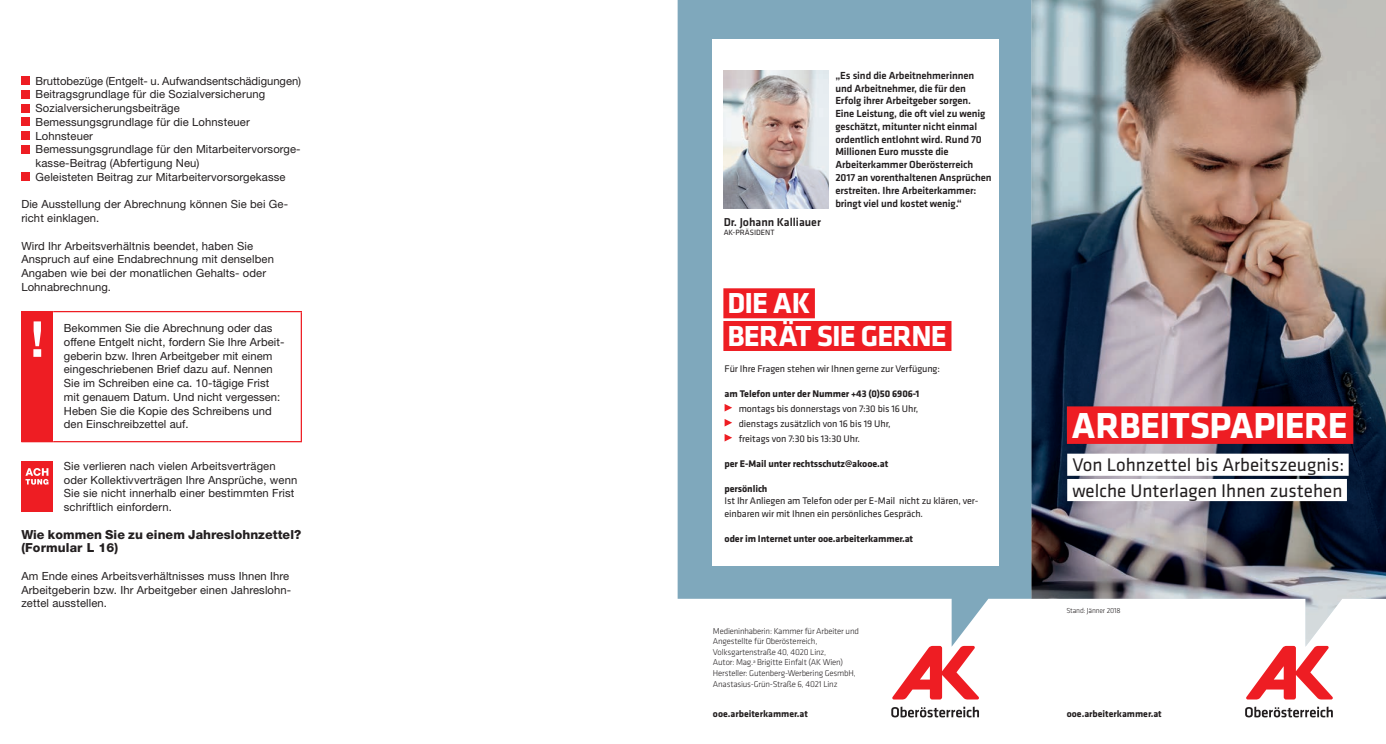
<style>
.page{position:relative;width:1386px;height:744px;background:#fff}
.page>*{position:absolute;margin:0;border:0;box-sizing:border-box;transform-origin:0 0}
.t1{font:700 37.5px "Klavika Basic";letter-spacing:-.015em;color:#fff}
.t2{font:700 30px/32.6px "Klavika Basic";letter-spacing:-.03em;color:#fff}
.t3{font:19px/25.2px "Klavika Basic";color:#231f20}
.t4{font:800 12.5px/13.8px "Helvetica Neue LT Std";letter-spacing:.005em;color:#231f20}
.t5{font:500 11.88px "Klavika Basic";color:#231f20}
.t6{font:11.25px/13.8px "Helvetica Neue LT Std";letter-spacing:.01em;color:#231f20}
.t7{font:500 10.62px/12.9px "Klavika Basic";letter-spacing:-.01em;color:#231f20}
.t8{font:10px/15px "Klavika Basic";letter-spacing:-.01em;color:#231f20}
.t9{font:700 10px "Klavika Basic";letter-spacing:-.01em;color:#231f20}
.t10{font:700 9.75px "Klavika Basic";color:#231f20}
.t11{font:300 8.75px/10.5px "Klavika Basic";letter-spacing:-.02em;color:#231f20}
.t12{font:7.88px "Klavika Basic";color:#231f20}
.t13{font:300 7.5px "Klavika Basic";letter-spacing:-.02em;color:#231f20}
</style>
<div class="page">
<div style="left:21px;top:77px;width:9px;height:8px;background:#ee1d23"></div>
<div style="left:21px;top:90px;width:9px;height:8px;background:#ee1d23"></div>
<div style="left:21px;top:104px;width:9px;height:8px;background:#ee1d23"></div>
<div style="left:21px;top:118px;width:9px;height:8px;background:#ee1d23"></div>
<div style="left:21px;top:132px;width:9px;height:8px;background:#ee1d23"></div>
<div style="left:21px;top:145px;width:9px;height:8px;background:#ee1d23"></div>
<div style="left:21px;top:173px;width:9px;height:8px;background:#ee1d23"></div>
<div style="left:21px;top:312px;width:32px;height:130px;background:#ee1d23"></div>
<hr style="left:21px;top:311px;width:32px;height:1px;background:#ee1d23">
<hr style="left:53px;top:311px;width:249px;height:1px;background:#ee1d23">
<hr style="left:301px;top:312px;width:1px;height:129px;background:#ee1d23">
<hr style="left:53px;top:441px;width:249px;height:1px;background:#ee1d23">
<svg style="left:33px;top:321px;width:8px;height:36px"></svg>
<div style="left:21px;top:462px;width:32px;height:49px;background:#ee1d23"></div>
<svg style="left:25px;top:468px;width:23px;height:17px"></svg>
<svg style="left:677px;top:0;width:354px;height:646px;fill:#7fa8bc"></svg>
<svg style="left:1246px;top:647px;width:87px;height:53px"></svg>
<svg style="left:1245px;top:707px;width:88px;height:10px"></svg>
<img style="left:1031px;top:0;width:355px;height:647px">
<div style="left:1067px;top:406px;width:286px;height:38px;background:#ee1d23"></div>
<div style="left:1067px;top:454px;width:281px;height:22px;background:#fff"></div>
<div style="left:1067px;top:479px;width:280px;height:22px;background:#fff"></div>
<svg style="left:892px;top:646px;width:87px;height:54px"></svg>
<svg style="left:891px;top:707px;width:88px;height:10px"></svg>
<div style="left:712px;top:39px;width:286px;height:527px;background:#fff"></div>
<svg style="left:724px;top:404px;width:8px;height:7px"></svg>
<svg style="left:724px;top:419px;width:8px;height:7px"></svg>
<svg style="left:724px;top:434px;width:8px;height:7px"></svg>
<div style="left:723px;top:288px;width:92px;height:30px;background:#ee1d23"></div>
<div style="left:723px;top:321px;width:228px;height:30px;background:#ee1d23"></div>
<img style="left:724px;top:71px;width:104px;height:137px">
<p class="t6" style="left:36px;top:74px;width:267px">Bruttobezüge (Entgelt- u. Aufwandsentschädigungen)<br>Beitragsgrundlage für die Sozialversicherung Sozialversicherungsbeiträge<br>Bemessungsgrundlage für die Lohnsteuer Lohnsteuer<br>Bemessungsgrundlage für den Mitarbeitervorsorge - kasse-Beitrag (Abfertigung Neu)<br>Geleisteten Beitrag zur Mitarbeitervorsorgekasse</p>
<p class="t6" style="left:21px;top:197px;width:268px">Die Ausstellung der Abrechnung können Sie bei Ge&shy;richt einklagen.</p>
<p class="t6" style="left:21px;top:239px;width:254px">Wird Ihr Arbeitsverhältnis beendet, haben Sie Anspruch auf eine Endabrechnung mit denselben Angaben wie bei der monatlichen Gehalts- oder Lohnabrechnung.</p>
<p class="t6" style="left:64px;top:321px;width:222px">Bekommen Sie die Abrechnung oder das offene Entgelt nicht, fordern Sie Ihre Arbeit&shy;geberin bzw. Ihren Arbeitgeber mit einem eingeschriebenen Brief dazu auf. Nennen Sie im Schreiben eine ca. 10-tägige Frist mit genauem Datum. Und nicht vergessen:<br>Heben Sie die Kopie des Schreibens und den Einschreibzettel auf.</p>
<p class="t6" style="left:64px;top:459px;width:235px">Sie verlieren nach vielen Arbeitsverträgen oder Kollektivverträgen Ihre Ansprüche, wenn Sie sie nicht innerhalb einer bestimmten Frist schriftlich einfordern.</p>
<p class="t4" style="left:21px;top:527px;width:281px">Wie kommen Sie zu einem Jahreslohnzettel? (Formular L 16)</p>
<p class="t6" style="left:21px;top:569px;width:271px">Am Ende eines Arbeitsverhältnisses muss Ihnen Ihre<br>Arbeitgeberin bzw. Ihr Arbeitgeber einen Jahreslohn&shy;zettel ausstellen.</p>
<p class="t5" style="left:724px;top:214px;width:99px">Dr. Johann Kalliauer</p>
<p class="t12" style="left:724px;top:227px;width:52px">AK-PRÄSIDENT</p>
<p class="t7" style="left:835px;top:69px;width:158px">„Es sind die Arbeitnehmerinnen und Arbeitnehmer, die für den<br>Erfolg ihrer Arbeitgeber sorgen.<br>Eine Leistung, die oft viel zu wenig geschätzt, mitunter nicht einmal ordentlich entlohnt wird. Rund 70<br>Millionen Euro musste die<br>Arbeiterkammer Oberösterreich<br>2017 an vorenthaltenen Ansprüchen erstreiten. Ihre Arbeiterkammer: bringt viel und kostet wenig.“</p>
<h2 class="t2" style="left:727px;top:286px;width:221px">DIE AK<br>BERÄT SIE GERNE</h2>
<p class="t8" style="left:724px;top:360px;width:217px">Für Ihre Fragen stehen wir Ihnen gerne zur Verfügung:</p>
<p class="t9" style="left:724px;top:386px;width:196px">am Telefon unter der Nummer +43 (0)50 6906-1</p>
<p class="t8" style="left:739px;top:400px;width:181px">montags bis donnerstags von 7:30 bis 16 Uhr, dienstags zusätzlich von 16 bis 19 Uhr, freitags von 7:30 bis 13:30 Uhr.</p>
<p class="t9" style="left:724px;top:456px;width:165px">per E-Mail unter rechtsschutz@akooe.at</p>
<p class="t9" style="left:724px;top:481px;width:44px">persönlich</p>
<p class="t8" style="left:724px;top:494px;width:255px;line-height:12.5px">Ist Ihr Anliegen am Telefon oder per E-Mail nicht zu klären, ver&shy;einbaren wir mit Ihnen ein persönliches Gespräch.</p>
<p class="t9" style="left:724px;top:531px;width:190px">oder im Internet unter ooe.arbeiterkammer.at</p>
<p class="t11" style="left:713px;top:626px;width:147px">Medieninhaberin: Kammer für Arbeiter und Angestellte für Oberösterreich, Volksgartenstraße 40, 4020 Linz,<br>Autor: Mag.<sup>a</sup> Brigitte Einfalt (AK Wien)<br>Hersteller: Gutenberg-Werbering GesmbH, Anastasius-Grün-Straße 6, 4021 Linz</p>
<h1 class="t1" style="left:1072px;top:398px;width:277px">ARBEITSPAPIERE</h1>
<h3 class="t3" style="left:1072px;top:452px;width:273px">Von Lohnzettel bis Arbeitszeugnis: welche Unterlagen Ihnen zustehen</h3>
<p class="t13" style="left:1066px;top:606px;width:56px">Stand: Jänner 2018</p>
<p class="t10" style="left:713px;top:707px;width:96px">ooe.arbeiterkammer.at</p>
<p class="t10" style="left:1067px;top:707px;width:96px">ooe.arbeiterkammer.at</p>
</div>
